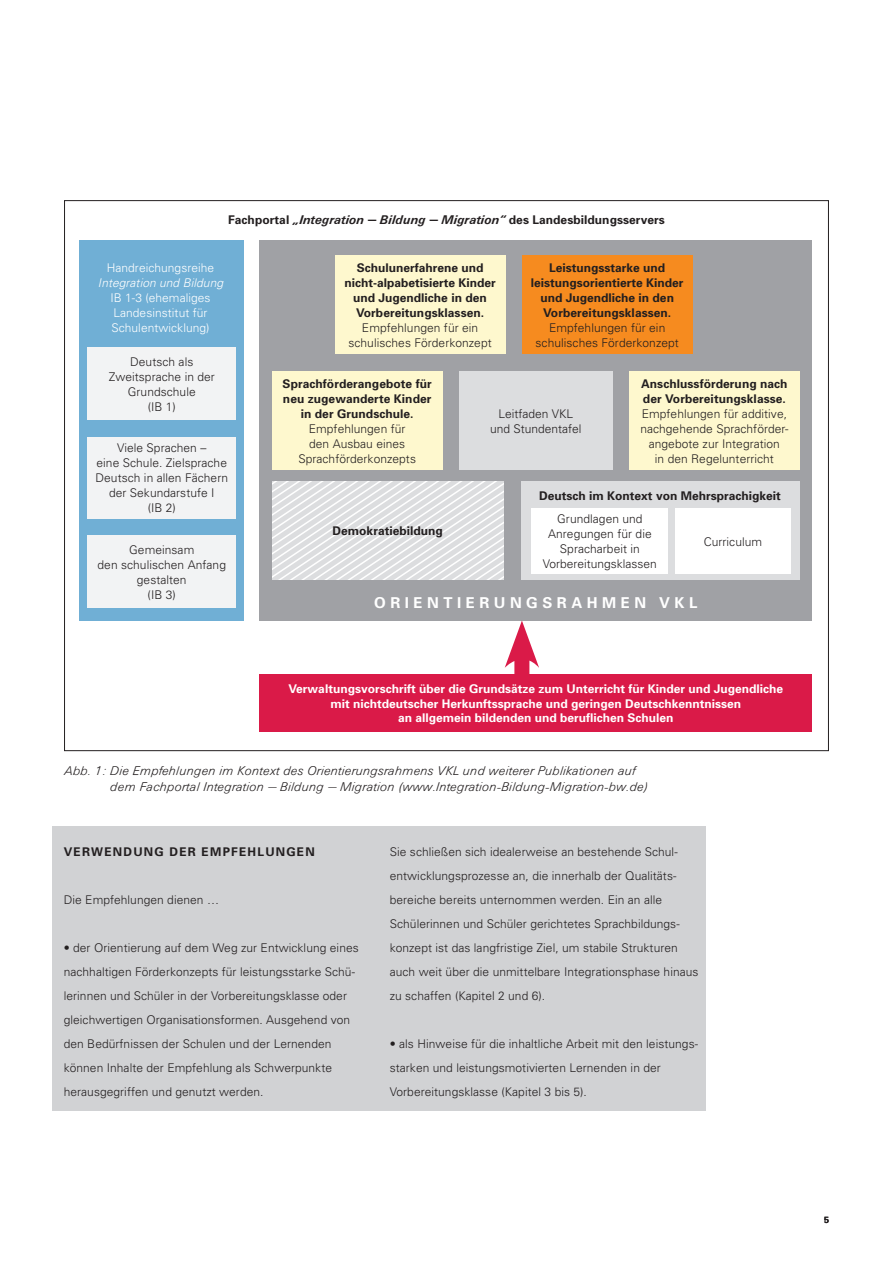
<style>
.page{position:relative;width:893px;height:1263px;background:#fff}
.page>*{position:absolute;margin:0;border:0;box-sizing:border-box;transform-origin:0 0}
.t1{font:700 15px "Univers";letter-spacing:.3em;color:#fff}
.t2{font:300 12px/15px "Univers";letter-spacing:.005em;color:#231f20;text-align:center}
.t3{font:700 12px/15px "Univers";letter-spacing:.005em;color:#231f20;text-align:center}
.t4{font:700 12px/14.4px "Univers";color:#fff;text-align:center}
.t5{font:12px/16.5px "Univers 46 Light Ita";letter-spacing:.03em;color:#231f20}
.t6{font:300 12px/15px "Univers";letter-spacing:.005em;color:#fff}
.t7{font:700 12px "Univers";letter-spacing:.1em;color:#231f20}
.t8{font:italic 300 12px "Univers";letter-spacing:.005em;color:#fff}
.t9{font:700 9px "Univers";color:#231f20}
.s1{font-family:"Univers 66 Bold Ita";font-weight:400}
</style>
<div class="page">
<div style="left:52px;top:826px;width:654px;height:284px;background:#d1d2d4"></div>
<div style="left:259px;top:240px;width:553px;height:380px;background:#a0a1a5"></div>
<div style="left:259px;top:674px;width:553px;height:57px;background:#da1a48"></div>
<div style="left:80px;top:240px;width:164px;height:380px;background:#70afd5"></div>
<div style="left:87px;top:347px;width:149px;height:73px;background:#f2f3f4"></div>
<div style="left:87px;top:437px;width:149px;height:81px;background:#f2f3f4"></div>
<div style="left:87px;top:535px;width:149px;height:73px;background:#f2f3f4"></div>
<div style="left:514px;top:648px;width:15px;height:30px;background:#da1a48"></div>
<svg style="left:505px;top:620px;width:34px;height:48px"></svg>
<div style="left:459px;top:371px;width:153px;height:99px;background:#dcdddf"></div>
<div style="left:335px;top:255px;width:170px;height:99px;background:#fef8ce"></div>
<div style="left:522px;top:255px;width:170px;height:99px;background:#f68b1f"></div>
<div style="left:629px;top:371px;width:170px;height:99px;background:#fef8ce"></div>
<div style="left:272px;top:371px;width:170px;height:99px;background:#fef8ce"></div>
<div style="left:521px;top:481px;width:278px;height:99px;background:#dcdddf"></div>
<div style="left:532px;top:508px;width:136px;height:65px;background:#fff"></div>
<div style="left:675px;top:508px;width:116px;height:65px;background:#fff"></div>
<svg style="left:272px;top:481px;width:231px;height:99px;background:#e3e4e6"></svg>
<p class="t3" style="left:228px;top:212px;width:438px">Fachportal <span class="s1">„Integration – Bildung – Migration“</span> des Landesbildungsservers</p>
<p class="t6" style="left:107px;top:260px;width:109px">Handreichungsreihe</p>
<p class="t8" style="left:98px;top:276px;width:127px">Integration und Bildung</p>
<p class="t6" style="left:110px;top:290px;width:102px">IB 1-3 (ehemaliges<br>Landesinstitut für<br>Schulentwicklung)</p>
<p class="t2" style="left:109px;top:354px;width:108px">Deutsch als<br>Zweitsprache in der<br>Grundschule<br>(IB 1)</p>
<p class="t2" style="left:96px;top:440px;width:134px">Viele Sprachen –<br>eine Schule. Zielsprache<br>Deutsch in allen Fächern der Sekundarstufe I<br>(IB 2)</p>
<p class="t2" style="left:98px;top:542px;width:130px">Gemeinsam<br>den schulischen Anfang gestalten<br>(IB 3)</p>
<p class="t3" style="left:344px;top:260px;width:153px">Schulunerfahrene und nicht-alpabetisierte Kinder und Jugendliche in den<br>Vorbereitungsklassen.</p>
<p class="t2" style="left:348px;top:320px;width:145px">Empfehlungen für ein schulisches Förderkonzept</p>
<p class="t3" style="left:531px;top:260px;width:154px">Leistungsstarke und leistungsorientierte Kinder und Jugendliche in den<br>Vorbereitungsklassen.</p>
<p class="t2" style="left:536px;top:320px;width:145px">Empfehlungen für ein schulisches Förderkonzept</p>
<p class="t3" style="left:641px;top:375px;width:148px;text-align:left">Anschlussförderung nach der Vorbereitungsklasse.</p>
<p class="t2" style="left:640px;top:406px;width:149px">Empfehlungen für additive, nachgehende Sprachförder&shy;angebote zur Integration<br>in den Regelunterricht</p>
<p class="t3" style="left:283px;top:375px;width:151px">Sprachförderangebote für neu zugewanderte Kinder in der Grundschule.</p>
<p class="t2" style="left:298px;top:421px;width:119px">Empfehlungen für den Ausbau eines<br>Sprachförderkonzepts</p>
<p class="t2" style="left:490px;top:405px;width:93px">Leitfaden VKL und Stundentafel</p>
<p class="t3" style="left:333px;top:523px;width:112px">Demokratiebildung</p>
<p class="t3" style="left:539px;top:487px;width:243px">Deutsch im Kontext von Mehrsprachigkeit</p>
<p class="t2" style="left:543px;top:511px;width:116px">Grundlagen und<br>Anregungen für die<br>Spracharbeit in<br>Vorbereitungsklassen</p>
<p class="t2" style="left:704px;top:533px;width:60px">Curriculum</p>
<p class="t1" style="left:374px;top:593px;width:325px">Orientierungsrahm en VKL</p>
<p class="t4" style="left:288px;top:681px;width:496px">Verwaltungsvorschrift über die Grundsätze zum Unterricht für Kinder und Jugendliche mit nichtdeutscher Herkunftssprache und geringen Deutschkenntnissen<br>an allgemein bildenden und beruflichen Schulen</p>
<p class="t5" style="left:110px;top:762px;width:539px;text-indent:-46px">Abb. 1: Die Empfehlungen im Kontext des Orientierungsrahmens VKL und weiterer Publikationen auf dem Fachportal Integration – Bildung – Migration (www.Integration-Bildung-Migration-bw.de)</p>
<p class="t7" style="left:64px;top:844px;width:148px">Verwendung der Emp</p>
<p class="t7" style="left:231px;top:844px;width:85px">fehlungen</p>
<p class="t2" style="left:64px;top:892px;width:157px">Die Empfehlungen dienen …</p>
<p class="t2" style="left:64px;top:935px;width:296px;line-height:24px;text-align:left">• der Orientierung auf dem Weg zur Entwicklung eines nachhaltigen Förderkonzepts für leistungsstarke Schü&shy;lerinnen und Schüler in der Vorbereitungsklasse oder gleichwertigen Organisationsformen. Ausgehend von den Bedürfnissen der Schulen und der Lernenden können Inhalte der Empfehlung als Schwerpunkte herausgegriffen und genutzt werden.</p>
<p class="t2" style="left:390px;top:839px;width:310px;line-height:24px;text-align:left">Sie schließen sich idealerweise an bestehende Schul&shy;entwicklungsprozesse an, die innerhalb der Qualitäts&shy;bereiche bereits unternommen werden. Ein an alle Schülerinnen und Schüler gerichtetes Sprachbildungs&shy;konzept ist das langfristige Ziel, um stabile Strukturen auch weit über die unmittelbare Integrationsphase hinaus zu schaffen (Kapitel 2 und 6).</p>
<p class="t2" style="left:390px;top:1031px;width:310px;line-height:24px;text-align:left">• als Hinweise für die inhaltliche Arbeit mit den leistungs&shy;starken und leistungsmotivierten Lernenden in der<br>Vorbereitungsklasse (Kapitel 3 bis 5).</p>
<p class="t9" style="left:824px;top:1214px;width:7px">5</p>
</div>
